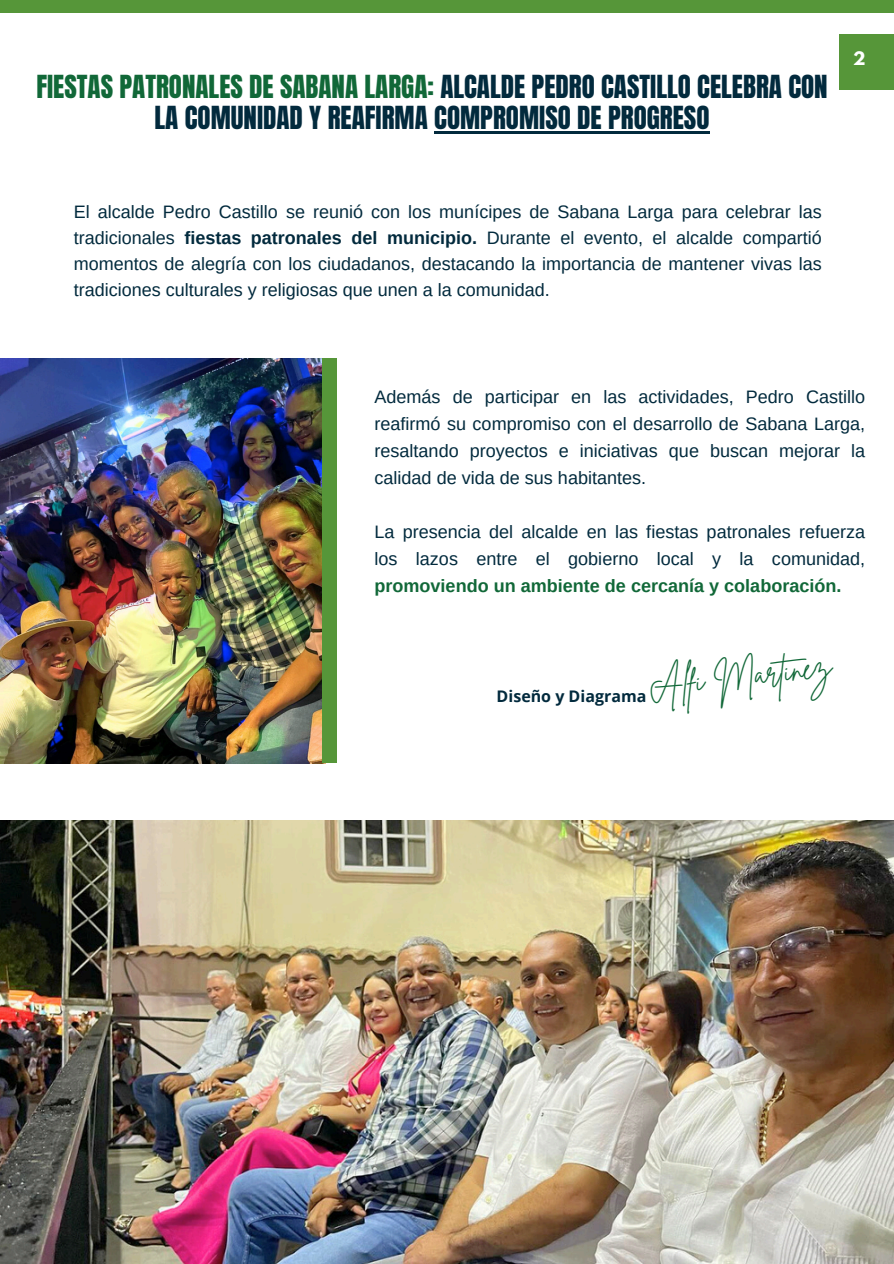
<style>
.page{position:relative;width:894px;height:1264px;background:#fff}
.page>*{position:absolute;margin:0;border:0;box-sizing:border-box;transform-origin:0 0}
.t1{font:32.55px "Brittany Signature";color:#116838}
.t2{font:27px/31.5px "Anton";color:#022a3d;text-align:center}
.t3{font:18px/27px "Arimo";color:#022a3d;text-align:justify}
.t4{font:700 16.5px "League Spartan";color:#fff}
.t5{font:700 16.05px "Open Sans";color:#022a3d}
.s1{color:#116838}
.s2{font-weight:700}
.s3{font-weight:700;color:#116838}
</style>
<div class="page">
<div style="left:0;top:0;width:893px;height:12px;background:#569639"></div>
<div style="left:839px;top:34px;width:54px;height:55px;background:#569639"></div>
<img style="left:0;top:358px;width:322px;height:405px">
<img style="left:0;top:820px;width:893px;height:443px">
<hr style="left:434px;top:131px;width:275px;height:3px;background:#022a3d">
<div style="left:322px;top:358px;width:14px;height:405px;background:#569639"></div>
<p class="t2" style="left:36px;top:71px;width:792px"><span class="s1">FIESTAS PATRONALES DE SABANA LARGA:</span> ALCALDE PEDRO CASTILLO CELEBRA CON<br>LA COMUNIDAD Y REAFIRMA COMPROMISO DE PROGRESO</p>
<h2 class="t4" style="left:852px;top:51px;width:14px">2</h2>
<p class="t3" style="left:74px;top:199px;width:749px;line-height:25.8px">El alcalde Pedro Castillo se reunió con los munícipes de Sabana Larga para celebrar las tradicionales <span class="s2">fiestas patronales del municipio.</span> Durante el evento, el alcalde compartió momentos de alegría con los ciudadanos, destacando la importancia de mantener vivas las tradiciones culturales y religiosas que unen a la comunidad.</p>
<h3 class="t3" style="left:374px;top:383px;width:492px">Además de participar en las actividades, Pedro Castillo reafirmó su compromiso con el desarrollo de Sabana Larga, resaltando proyectos e iniciativas que buscan mejorar la calidad de vida de sus habitantes.</h3>
<h3 class="t3" style="left:374px;top:518px;width:492px">La presencia del alcalde en las fiestas patronales refuerza los lazos entre el gobierno local y la comunidad, <span class="s3">promoviendo un ambiente de cercanía y colaboración.</span></h3>
<p class="t1" style="left:646px;top:663px;width:186px;rotate:-6deg">Alfi Martinez</p>
<h1 class="t5" style="left:496px;top:685px;width:151px">Diseño y Diagrama</h1>
</div>
